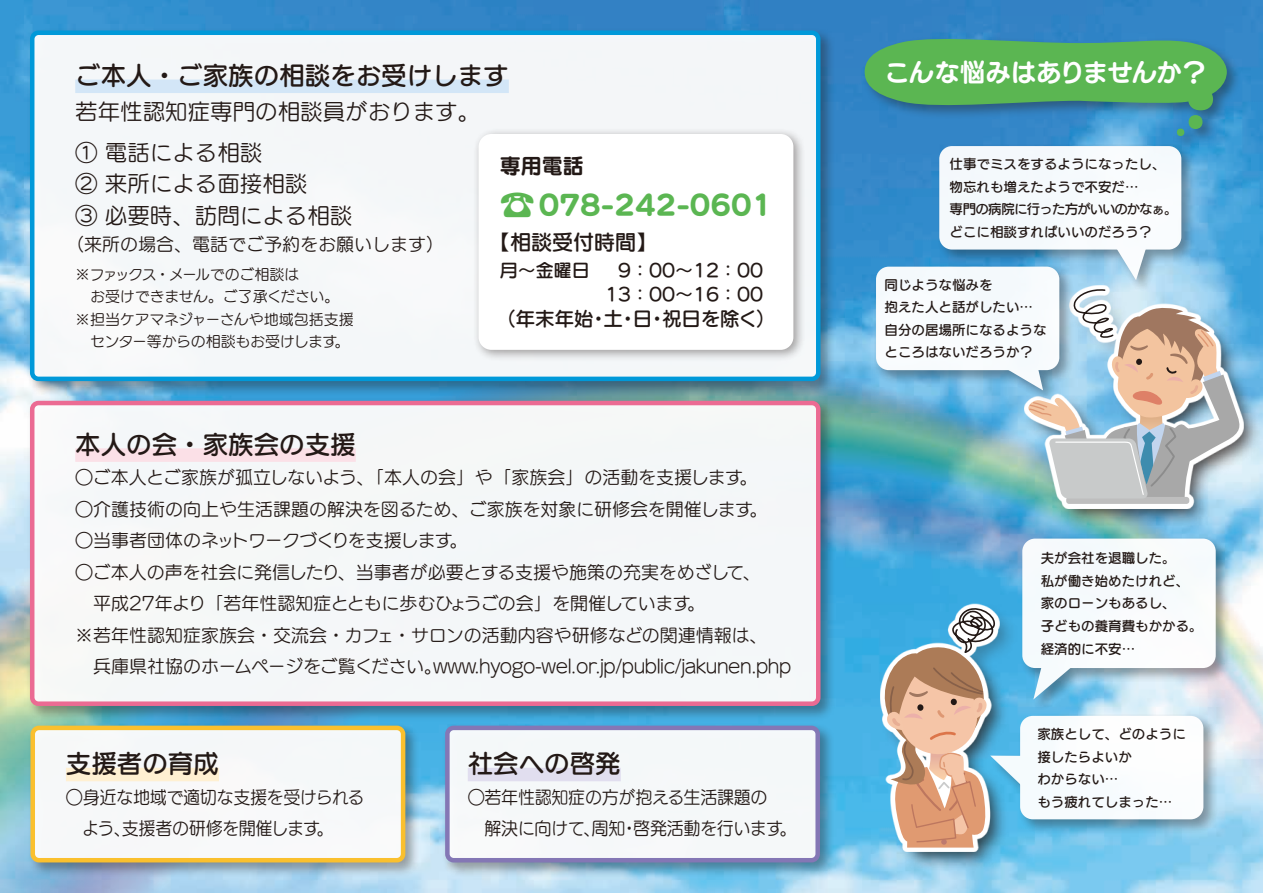
<style>
.page{position:relative;width:1263px;height:893px;background:#fff}
.page>*{position:absolute;margin:0;border:0;box-sizing:border-box;transform-origin:0 0}
.t1{font:35.1px "UD Marugo Small Pr 6 N E";color:#5bb652}
.t2{font:27px "UD Marugo Small Pr 6 N E";color:#5bb652}
.t3{font:25.5px "UD Marugo Small Pr 6 N DB";color:#231916}
.t4{font:25.5px "UD Marugo Small Pr 6 N B";letter-spacing:-.03em;color:#fff}
.t5{font:22.5px/41px "UD Marugo Small Pr 6 N M";color:#231916}
.t6{font:21px "UD Marugo Small Pr 6 N DB";color:#231916}
.t7{font:21px "UD Marugo Small Pr 6 N B";color:#231916}
.t8{font:19.5px "UD Marugo Small Pr 6 N DB";color:#231916}
.t9{font:18px/31.5px "UD Marugo Small Pr 6 N M";color:#231916}
.t10{font:18px/31.5px "UD Marugo Small Pr 6 N M";letter-spacing:-.02em;color:#231916;scale:.95 1}
.t11{font:18px "UD Marugo Small Pr 6 N M";letter-spacing:-.02em;color:#231916}
.t12{font:18px "UD Marugo Small Pr 6 N DB";color:#231916}
.t13{font:18px "UD Marugo Small Pr 6 N M";letter-spacing:-.04em;color:#231916}
.t14{font:15px "UD Marugo Small Pr 6 N M";letter-spacing:-.025em;color:#231916}
.t15{font:15px "UD Marugo Small Pr 6 N M";color:#231916}
.t16{font:15px "UD Marugo Small Pr 6 N M";letter-spacing:-.055em;color:#231916}
.t17{font:13.5px/22.5px "UD Marugo Small Pr 6 N DB";color:#231916}
</style>
<div class="page">
<img style="left:0;top:0;width:1263px;height:361px">
<img style="left:0;top:361px;width:1263px;height:532px">
<div style="left:27px;top:28px;width:808px;height:368px;background:#231916;opacity:.4"></div>
<div style="left:32px;top:33px;width:786px;height:346px;background:#f4f7f9;border-radius:6px"></div>
<div style="left:30px;top:31px;width:790px;height:350px;border:4px solid #0099d9;border-radius:6px"></div>
<div style="left:27px;top:398px;width:808px;height:323px;background:#231916;opacity:.4"></div>
<div style="left:32px;top:403px;width:786px;height:301px;background:#f4f7f8;border-radius:6px"></div>
<div style="left:30px;top:401px;width:790px;height:305px;border:4px solid #eb6b93;border-radius:6px"></div>
<div style="left:442px;top:723px;width:393px;height:155px;background:#231916;opacity:.4"></div>
<div style="left:447px;top:728px;width:371px;height:132px;background:#f5f8f9;border-radius:6px"></div>
<div style="left:445px;top:726px;width:375px;height:136px;border:4px solid #8477b5;border-radius:6px"></div>
<div style="left:28px;top:723px;width:393px;height:155px;background:#231916;opacity:.4"></div>
<div style="left:33px;top:728px;width:370px;height:132px;background:#f7f8f9;border-radius:6px"></div>
<div style="left:31px;top:726px;width:374px;height:136px;border:4px solid #fac02e;border-radius:6px"></div>
<div style="left:66px;top:768px;width:153px;height:13px;background:#fff0d2"></div>
<div style="left:468px;top:768px;width:153px;height:13px;background:#e1deef"></div>
<div style="left:75px;top:448px;width:281px;height:14px;background:#fbe0e7"></div>
<div style="left:473px;top:128px;width:332px;height:234px;background:#231916;opacity:.4"></div>
<div style="left:479px;top:134px;width:314px;height:216px;background:#fff;border-radius:13px"></div>
<div style="left:75px;top:80px;width:434px;height:13px;background:#d3e6f7"></div>
<div style="left:1024px;top:284px;width:238px;height:243px;background:#231916;opacity:.75"></div>
<svg style="left:1024px;top:285px;width:220px;height:223px"></svg>
<div style="left:1066px;top:497px;width:123px;height:7px;background:#bebebe;border-radius:3px"></div>
<div style="left:880px;top:603px;width:137px;height:268px;background:#231916;opacity:.75"></div>
<svg style="left:880px;top:604px;width:119px;height:248px"></svg>
<div style="left:862px;top:36px;width:380px;height:115px;background:#231916;opacity:.4"></div>
<svg style="left:865px;top:35px;width:362px;height:75px"></svg>
<div style="left:1188px;top:115px;width:14px;height:14px;background:#5bb652;border-radius:50%"></div>
<div style="left:1177px;top:129px;width:7px;height:7px;background:#5bb652;border-radius:50%"></div>
<div style="left:1188px;top:88px;width:25px;height:22px;background:#5bb652;border-radius:50%"></div>
<div style="left:936px;top:143px;width:260px;height:151px;background:#231916;opacity:.4"></div>
<div style="left:939px;top:146px;width:242px;height:104px;background:#f5fafd;border-radius:13px"></div>
<svg style="left:1114px;top:249px;width:33px;height:31px"></svg>
<div style="left:873px;top:264px;width:201px;height:141px;background:#231916;opacity:.4"></div>
<div style="left:876px;top:267px;width:183px;height:103px;background:#f8fbfd;border-radius:13px"></div>
<svg style="left:1004px;top:289px;width:235px;height:212px"></svg>
<div style="left:1019px;top:536px;width:212px;height:177px;background:#231916;opacity:.4"></div>
<div style="left:1022px;top:539px;width:194px;height:129px;background:#f7fbfd;border-radius:13px"></div>
<svg style="left:1033px;top:667px;width:43px;height:33px"></svg>
<div style="left:989px;top:713px;width:229px;height:121px;background:#231916;opacity:.4"></div>
<div style="left:1020px;top:716px;width:183px;height:103px;background:#fff;border-radius:13px"></div>
<svg style="left:885px;top:608px;width:140px;height:240px"></svg>
<h3 class="t3" style="left:75px;top:61px;width:435px">ご本人・ご家族の相談をお受けします</h3>
<h3 class="t5" style="left:75px;top:91px;width:406px">若年性認知症専門の相談員がおります。<br>① 電話による相談</h3>
<h3 class="t5" style="left:75px;top:169px;width:279px;line-height:31.5px">② 来所による面接相談<br>③ 必要時、訪問による相談</h3>
<h3 class="t9" style="left:66px;top:229px;width:379px">（来所の場合、電話でご予約をお願いします(</h3>
<p class="t16" style="left:75px;top:266px;width:225px">※ファックス・メールでのご相談は</p>
<p class="t14" style="left:75px;top:289px;width:266px">　お受けできません。ご了承ください。</p>
<p class="t15" style="left:75px;top:311px;width:280px">※担当ケアマネジャーさんや地域包括支援</p>
<p class="t14" style="left:335px;top:334px;width:16px">。</p>
<p class="t14" style="left:75px;top:334px;width:264px">　センター等からの相談もお受けします</p>
<h3 class="t3" style="left:75px;top:430px;width:282px">本人の会・家族会の支援</h3>
<h3 class="t7" style="left:500px;top:154px;width:85px">専用電話</h3>
<h2 class="t2" style="left:539px;top:190px;width:235px">078-242-0601</h2>
<h1 class="t1" style="left:500px;top:185px;width:37px">☎</h1>
<h3 class="t6" style="left:489px;top:230px;width:169px">【相談受付時間【</h3>
<h3 class="t12" style="left:618px;top:260px;width:147px">9：00~12：00</h3>
<h3 class="t12" style="left:500px;top:260px;width:91px">月～金曜日</h3>
<h3 class="t12" style="left:605px;top:284px;width:160px">13：00~16：00</h3>
<h3 class="t8" style="left:662px;top:308px;width:115px">祝日を除く(</h3>
<h3 class="t8" style="left:496px;top:308px;width:99px">（年末年始</h3>
<h3 class="t8" style="left:603px;top:308px;width:21px">土</h3>
<h3 class="t8" style="left:633px;top:308px;width:21px">日</h3>
<h3 class="t8" style="left:589px;top:308px;width:21px">・</h3>
<h3 class="t8" style="left:618px;top:308px;width:21px">・</h3>
<h3 class="t8" style="left:647px;top:308px;width:21px">・</h3>
<h3 class="t9" style="left:75px;top:462px;width:669px">○ご本人とご家族が孤立しないよう、「本人の会」や「家族会」の活動を支援します</h3>
<h3 class="t11" style="left:740px;top:468px;width:19px">。</h3>
<h3 class="t9" style="left:450px;top:494px;width:305px;text-indent:-374px">○介護技術の向上や生活課題の解決を図るため、ご家族を対象に研修会を開催します。</h3>
<h3 class="t11" style="left:750px;top:499px;width:19px">。</h3>
<h3 class="t13" style="left:75px;top:531px;width:379px">○当事者団体のネットワークづくりを支援します</h3>
<h3 class="t9" style="left:687px;top:557px;width:75px;text-indent:-612px">○ご本人の声を社会に発信したり、当事者が必要とする支援や施策の充実をめざして、。</h3>
<h3 class="t11" style="left:75px;top:594px;width:617px">　平成27年より「若年性認知症とともに歩むひょうごの会」を開催しています</h3>
<h3 class="t9" style="left:75px;top:620px;width:694px">※若年性認知症家族会・交流会・カフェ・サロンの活動内容や研修などの関連情報は、</h3>
<h3 class="t10" style="left:433px;top:651px;width:378px">www.hyogo-wel.or j p. /public/jakunen.php</h3>
<h3 class="t11" style="left:75px;top:657px;width:368px">　兵庫県社協のホームページをご覧ください。</h3>
<h3 class="t3" style="left:66px;top:749px;width:154px">支援者の育成</h3>
<h3 class="t3" style="left:468px;top:749px;width:154px">社会への啓発</h3>
<h3 class="t10" style="left:317px;top:782px;width:52px;text-indent:-251px">○身近な地域で適切な支援を受けられる。</h3>
<h3 class="t10" style="left:66px;top:813px;width:269px">　よう支援者の研修を開催します</h3>
<h3 class="t10" style="left:114px;top:813px;width:20px">、</h3>
<h3 class="t10" style="left:468px;top:782px;width:317px">○若年性認知症の方が抱える生活課題の</h3>
<h3 class="t10" style="left:468px;top:813px;width:333px">　解決に向けて周知啓発活動を行います</h3>
<h3 class="t10" style="left:621px;top:813px;width:19px">・</h3>
<h3 class="t10" style="left:780px;top:813px;width:20px">。</h3>
<h3 class="t10" style="left:583px;top:813px;width:20px">、</h3>
<h3 class="t4" style="left:884px;top:58px;width:324px">こんな悩みはありませんか?</h3>
<p class="t17" style="left:950px;top:153px;width:230px">仕事でミスをするようになったし、物忘れも増えたようで不安だ...<br>専門の病院に行った方がいいのかなぁ。どこに相談すればいいのだろう?</p>
<p class="t17" style="left:884px;top:274px;width:163px">同じような悩みを<br>抱えた人と話がしたい...自分の居場所になるようなところはないだろうか?</p>
<p class="t17" style="left:1041px;top:548px;width:163px">夫が会社を退職した。<br>私が働き始めたけれど、家のローンもあるし、<br>子どもの養育費もかかる。経済的に不安...</p>
<p class="t17" style="left:1037px;top:723px;width:150px">家族として、どのように接したらよいか<br>わからない...<br>もう疲れてしまった...</p>
</div>
